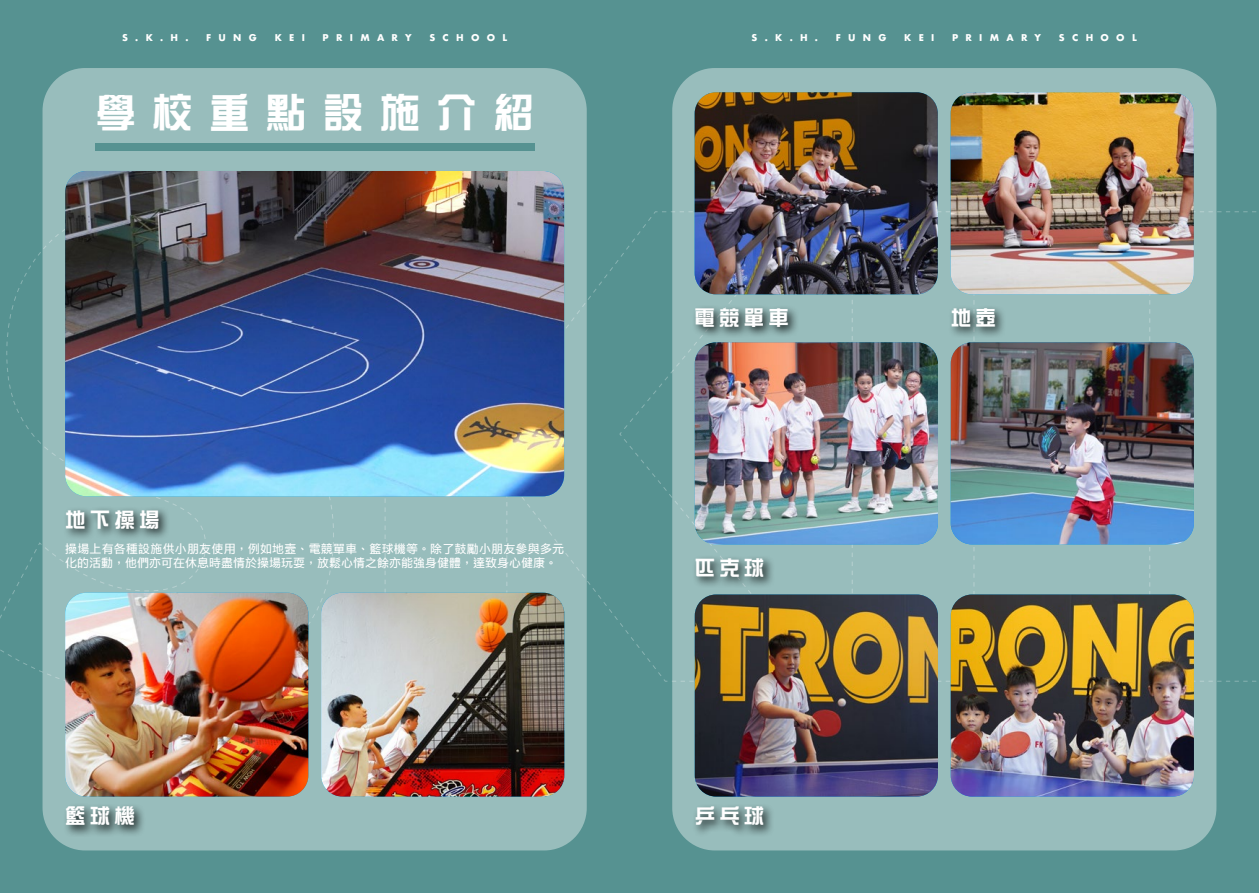
<style>
.page{position:relative;width:1259px;height:893px;background:#569291}
.page>*{position:absolute;margin:0;border:0;box-sizing:border-box;transform-origin:0 0}
.t1{font:40.5px "DF Zong Yi HK W7";letter-spacing:.4em;color:#fff}
.t2{font:20.55px "DF Zong Yi HK W7";letter-spacing:.2em;color:#fff}
.t3{font:12px/14.4px "M Ying Hei HK W5";color:#fff}
.t4{font:700 9.15px "Futura";letter-spacing:.8em;color:#fff}
</style>
<div class="page">
<svg style="left:0;top:198px;width:43px;height:497px"></svg>
<div style="left:672px;top:68px;width:544px;height:782px;background:#98bdbc;border-radius:43px"></div>
<div style="left:43px;top:68px;width:544px;height:782px;background:#98bdbc;border-radius:43px"></div>
<div style="left:95px;top:143px;width:439px;height:8px;background:#569291"></div>
<div style="left:692px;top:304px;width:108px;height:35px;background:#000;opacity:.75"></div>
<div style="left:948px;top:305px;width:58px;height:34px;background:#000;opacity:.75"></div>
<div style="left:692px;top:802px;width:83px;height:35px;background:#000;opacity:.75"></div>
<div style="left:692px;top:554px;width:84px;height:35px;background:#000;opacity:.75"></div>
<img style="left:65px;top:593px;width:243px;height:204px">
<img style="left:694px;top:92px;width:244px;height:202px">
<img style="left:695px;top:342px;width:243px;height:202px">
<img style="left:695px;top:594px;width:243px;height:203px">
<img style="left:321px;top:593px;width:243px;height:204px">
<img style="left:950px;top:92px;width:243px;height:202px">
<img style="left:950px;top:342px;width:244px;height:202px">
<img style="left:950px;top:594px;width:244px;height:203px">
<div style="left:63px;top:802px;width:83px;height:36px;background:#000;opacity:.75"></div>
<img style="left:65px;top:171px;width:499px;height:325px">
<div style="left:63px;top:506px;width:108px;height:34px;background:#000;opacity:.75"></div>
<p class="t4" style="left:122px;top:31px;width:68px">S.K.H.</p>
<p class="t4" style="left:206px;top:31px;width:52px">FUNG</p>
<p class="t4" style="left:275px;top:31px;width:32px">KEI</p>
<p class="t4" style="left:322px;top:31px;width:91px">PRIMARY</p>
<p class="t4" style="left:429px;top:31px;width:79px">SCHOOL</p>
<p class="t4" style="left:751px;top:31px;width:68px">S.K.H.</p>
<p class="t4" style="left:835px;top:31px;width:52px">FUNG</p>
<p class="t4" style="left:904px;top:31px;width:32px">KEI</p>
<p class="t4" style="left:952px;top:31px;width:91px">PRIMARY</p>
<p class="t4" style="left:1059px;top:31px;width:79px">SCHOOL</p>
<h1 class="t1" style="left:95px;top:91px;width:440px">學校重點設施介紹</h1>
<h2 class="t2" style="left:65px;top:508px;width:96px">地下操場</h2>
<p class="t3" style="left:65px;top:540px;width:500px">操場上有各種設施供小朋友使用，例如地壼、電競單車、籃球機等。除了鼓勵小朋友參與多元化的活動，他們亦可在休息時盡情於操場玩耍，放鬆心情之餘亦能強身健體，達致身心健康。</p>
<h2 class="t2" style="left:65px;top:805px;width:71px">籃球機</h2>
<h2 class="t2" style="left:694px;top:306px;width:96px">電競單車</h2>
<h2 class="t2" style="left:950px;top:306px;width:47px">地壺</h2>
<h2 class="t2" style="left:695px;top:556px;width:71px">匹克球</h2>
<h2 class="t2" style="left:695px;top:805px;width:71px">乒乓球</h2>
</div>
